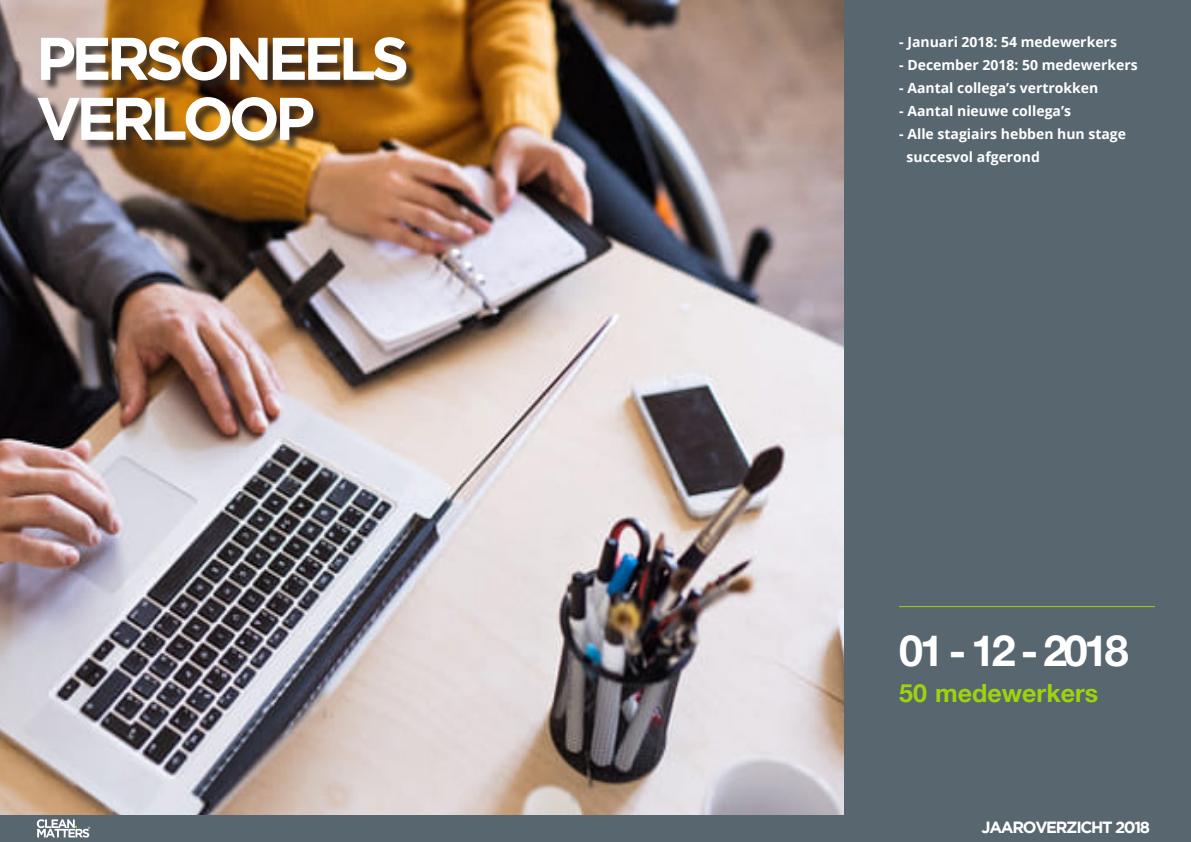
<style>
.page{position:relative;width:1191px;height:842px;background:#fff}
.page>*{position:absolute;margin:0;border:0;box-sizing:border-box;transform-origin:0 0}
.t1{font:700 60px "Gotham";letter-spacing:-.08em;color:#fff}
.t2{font:700 43px "Helvetica Neue";letter-spacing:-.08em;color:#fff}
.t3{font:700 25px "Helvetica Neue";color:#9fd30d}
.t4{font:700 16.2px "Gotham";letter-spacing:-.08em;color:#fff}
.t5{font:700 14px "Open Sans";color:#fff}
</style>
<div class="page">
<img style="left:0;top:0;width:844px;height:815px">
<div style="left:844px;top:0;width:347px;height:842px;background:#586670"></div>
<div style="left:40px;top:38px;width:379px;height:115px;background:#231f20;opacity:.75"></div>
<hr style="left:899px;top:606px;width:256px;height:1px;background:#9fd30d">
<div style="left:0;top:815px;width:1191px;height:27px;background:#586670"></div>
<svg style="left:37px;top:819px;width:53px;height:18px"></svg>
<p class="t1" style="left:36px;top:24px;width:375px">PERSONEELS</p>
<p class="t1" style="left:36px;top:84px;width:281px">VERLOOP</p>
<p class="t5" style="left:899px;top:32px;width:219px">- Januari 2018: 54 medewerkers</p>
<p class="t5" style="left:899px;top:55px;width:240px">- December 2018: 50 medewerkers</p>
<p class="t5" style="left:899px;top:78px;width:201px">- Aantal collega’s vertrokken</p>
<p class="t5" style="left:899px;top:101px;width:173px">- Aantal nieuwe collega’s</p>
<p class="t5" style="left:899px;top:124px;width:228px">- Alle stagiairs hebben hun stage</p>
<p class="t5" style="left:906px;top:147px;width:135px">succesvol afgerond</p>
<p class="t2" style="left:899px;top:617px;width:231px">01 - 12 - 2018</p>
<p class="t3" style="left:899px;top:674px;width:200px">50 medewerkers</p>
<p class="t4" style="left:981px;top:818px;width:170px">JAAROVERZICHT 2018</p>
</div>
